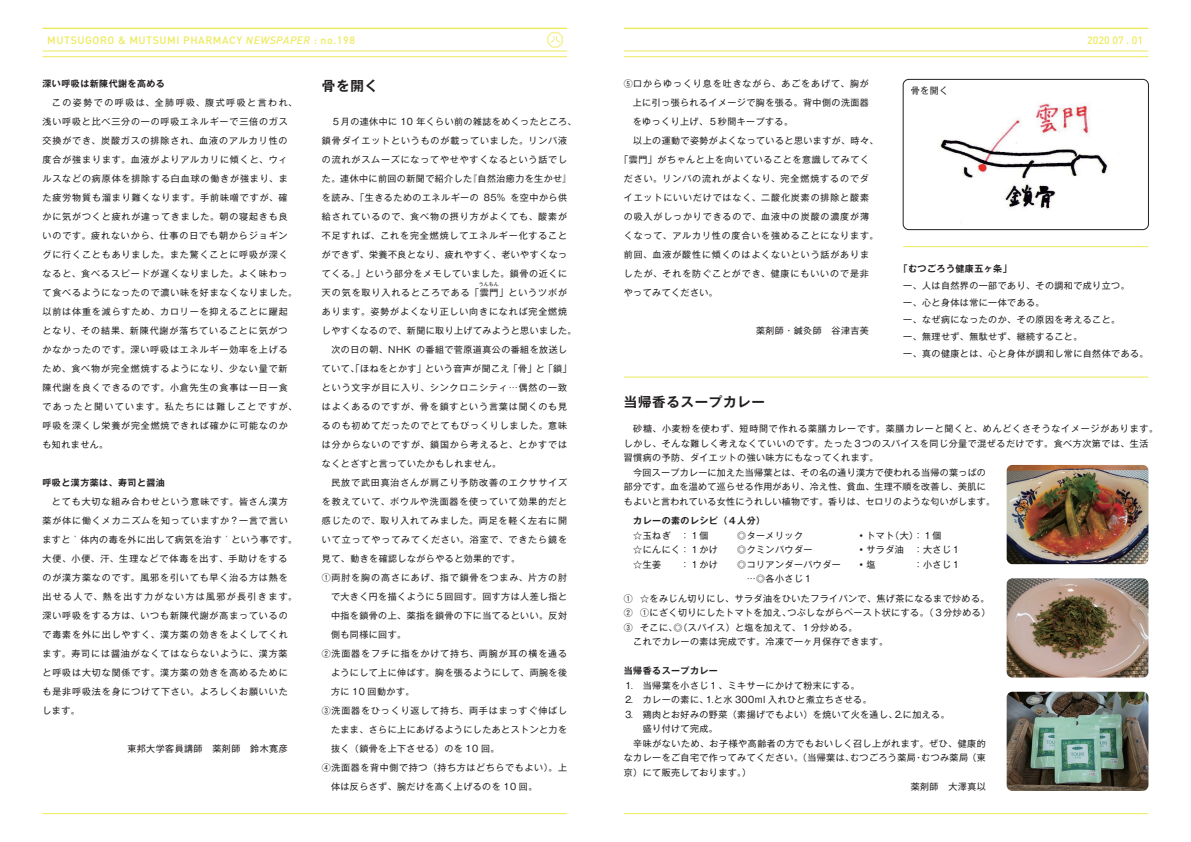
<style>
.page{position:relative;width:1191px;height:842px;background:#fff}
.page>*{position:absolute;margin:0;border:0;box-sizing:border-box;transform-origin:0 0}
.t1{font:700 13.5px "Gothic MB101 Pro De";letter-spacing:.05em;color:#231f20}
.t2{font:500 10.6px "DIN";letter-spacing:.05em;color:#edea5b}
.t3{font:9px/19px "Gothic MB101 Pro";letter-spacing:.095em;color:#231f20}
.t4{font:9px/17px "Gothic MB101 Pro";letter-spacing:.05em;color:#231f20}
.t5{font:9px "Gothic MB101 Pro";letter-spacing:.06em;color:#231f20}
.t6{font:9px "Gothic MB101 Pro";letter-spacing:.035em;color:#231f20}
.t7{font:700 9px "Gothic MB101 Pro De";letter-spacing:.05em;color:#231f20}
.t8{font:9px "Gothic MB101 Pro";letter-spacing:.03em;color:#231f20}
.t9{font:9px "Gothic MB101 Pro";letter-spacing:.075em;color:#231f20}
.t10{font:9px "Gothic MB101 Pro";letter-spacing:.07em;color:#231f20}
.t11{font:5px "Gothic MB101 Pro";color:#231f20}
.s1{font-style:italic}
</style>
<div class="page">
<img style="left:1006px;top:465px;width:142px;height:99px">
<img style="left:1006px;top:578px;width:142px;height:99px">
<img style="left:1006px;top:692px;width:142px;height:99px">
<hr style="left:624px;top:377px;width:524px;height:1px;background:#edea5b">
<hr style="left:903px;top:246px;width:245px;height:1px;background:#edea5b">
<img style="left:903px;top:79px;width:245px;height:151px">
<div style="left:903px;top:79px;width:245px;height:151px;border:1px solid #231f20;border-radius:6px"></div>
<hr style="left:624px;top:28px;width:524px;height:1px;background:#edea5b">
<hr style="left:624px;top:813px;width:524px;height:1px;background:#edea5b">
<hr style="left:43px;top:813px;width:524px;height:1px;background:#edea5b">
<hr style="left:624px;top:51px;width:524px;height:1px;background:#edea5b">
<hr style="left:624px;top:56px;width:524px;height:1px;background:#edea5b">
<hr style="left:43px;top:28px;width:524px;height:1px;background:#edea5b">
<hr style="left:43px;top:51px;width:524px;height:1px;background:#edea5b">
<hr style="left:43px;top:56px;width:524px;height:1px;background:#edea5b">
<svg style="left:547px;top:32px;width:16px;height:15px"></svg>
<p class="t2" style="left:47px;top:33px;width:309px">MUTSUGORO &amp; MUTSUMI PHARMACY <span class="s1">NEWSPAPER</span> : no.198</p>
<p class="t2" style="left:1087px;top:33px;width:57px">2020 07 . 01</p>
<p class="t7" style="left:43px;top:76px;width:124px">深い呼吸は新陳代謝を高める</p>
<p class="t3" style="left:43px;top:92px;width:256px">　この姿勢での呼吸は、全肺呼吸、腹式呼吸と言われ、浅い呼吸と比べ三分の一の呼吸エネルギーで三倍のガス交換ができ、炭酸ガスの排除され、血液のアルカリ性の度合が強まります。血液がよりアルカリに傾くと、ウィルスなどの病原体を排除する白血球の働きが強まり、また疲労物質も溜まり難くなります。手前味噌ですが、確かに気がつくと疲れが違ってきました。朝の寝起きも良いのです。疲れないから、仕事の日でも朝からジョギングに行くこともありました。また驚くことに呼吸が深くなると、食べるスピードが遅くなりました。よく味わって食べるようになったので濃い味を好まなくなりました。以前は体重を減らすため、カロリーを抑えることに躍起となり、その結果、新陳代謝が落ちていることに気がつかなかったのです。深い呼吸はエネルギー効率を上げるため、食べ物が完全燃焼するようになり、少ない量で新陳代謝を良くできるのです。小倉先生の食事は一日一食であったと聞いています。私たちには難しことですが、呼吸を深くし栄養が完全燃焼できれば確かに可能なのかも知れません。</p>
<p class="t7" style="left:43px;top:475px;width:124px">呼吸と漢方薬は、寿司と醤油</p>
<p class="t3" style="left:43px;top:491px;width:256px">　とても大切な組み合わせという意味です。皆さん漢方薬が体に働くメカニズムを知っていますか？一言で言いますと｀体内の毒を外に出して病気を治す´という事です。大便、小便、汗、生理などで体毒を出す、手助けをするのが漢方薬なのです。風邪を引いても早く治る方は熱を出せる人で、熱を出す力がない方は風邪が長引きます。深い呼吸をする方は、いつも新陳代謝が高まっているので毒素を外に出しやすく、漢方薬の効きをよくしてくれます。寿司には醤油がなくてはならないように、漢方薬と呼吸は大切な関係です。漢方薬の効きを高めるためにも是非呼吸法を身につけて下さい。よろしくお願いいたします。</p>
<p class="t4" style="left:127px;top:739px;width:162px">東邦大学客員講師　薬剤師　鈴木寛彦</p>
<h1 class="t1" style="left:322px;top:75px;width:58px">骨を開く</h1>
<p class="t3" style="left:322px;top:111px;width:256px">　５月の連休中に 10 年くらい前の雑誌をめくったところ、鎖骨ダイエットというものが載っていました。リンパ液の流れがスムーズになってやせやすくなるという話でした。連休中に前回の新聞で紹介した『自然治癒力を生かせ』を読み、「生きるためのエネルギーの 85% を空中から供給されているので、食べ物の摂り方がよくても、酸素が不足すれば、これを完全燃焼してエネルギー化することができず、栄養不良となり、疲れやすく、老いやすくなってくる。」という部分をメモしていました。鎖骨の近くに天の気を取り入れるところである「雲門」というツボがあります。姿勢がよくなり正しい向きになれば完全燃焼しやすくなるので、新聞に取り上げてみようと思いました。　次の日の朝、NHK の番組で菅原道真公の番組を放送していて、「ほねをとかす」という音声が聞こえ「骨」と「鎖」という文字が目に入り、シンクロニシティ…偶然の一致はよくあるのですが、骨を鎖すという言葉は聞くのも見るのも初めてだったのでとてもびっくりしました。意味は分からないのですが、鎖国から考えると、とかすではなくとざすと言っていたかもしれません。<br>　民放で武田真治さんが肩こり予防改善のエクササイズを教えていて、ボウルや洗面器を使っていて効果的だと感じたので、取り入れてみました。両足を軽く左右に開いて立ってやってみてください。浴室で、できたら鏡を見て、動きを確認しながらやると効果的です。<br>①両肘を胸の高さにあげ、指で鎖骨をつまみ、片方の肘</p>
<p class="t4" style="left:331px;top:587px;width:237px">で大きく円を描くように５回回す。回す方は人差し指と</p>
<p class="t4" style="left:331px;top:606px;width:237px">中指を鎖骨の上、薬指を鎖骨の下に当てるといい。反対</p>
<p class="t4" style="left:331px;top:625px;width:77px">側も同様に回す。</p>
<p class="t3" style="left:322px;top:643px;width:247px">②洗面器をフチに指をかけて持ち、両腕が耳の横を通る</p>
<p class="t4" style="left:331px;top:663px;width:237px">ようにして上に伸ばす。胸を張るようにして、両腕を後</p>
<p class="t3" style="left:331px;top:681px;width:85px">方に 10 回動かす。</p>
<p class="t3" style="left:322px;top:700px;width:247px">③洗面器をひっくり返して持ち、両手はまっすぐ伸ばし</p>
<p class="t4" style="left:331px;top:720px;width:237px">たまま、さらに上にあげるようにしたあとストンと力を</p>
<p class="t4" style="left:331px;top:739px;width:170px">抜く（鎖骨を上下させる）のを 10 回。</p>
<p class="t9" style="left:322px;top:760px;width:247px">④洗面器を背中側で持つ（持ち方はどちらでもよい）。上</p>
<p class="t4" style="left:331px;top:777px;width:208px">体は反らさず、腕だけを高く上げるのを 10 回。</p>
<p class="t11" style="left:479px;top:280px;width:21px">うんもん</p>
<p class="t3" style="left:624px;top:73px;width:247px">⑤口からゆっくり息を吐きながら、あごをあげて、胸が</p>
<p class="t4" style="left:633px;top:93px;width:237px">上に引っ張られるイメージで胸を張る。背中側の洗面器</p>
<p class="t4" style="left:633px;top:112px;width:162px">をゆっくり上げ、５秒間キープする。</p>
<p class="t4" style="left:624px;top:131px;width:256px">　以上の運動で姿勢がよくなっていると思いますが、時々、</p>
<p class="t10" style="left:619px;top:152px;width:251px">「雲門」がちゃんと上を向いていることを意識してみてく</p>
<p class="t3" style="left:624px;top:168px;width:246px">ださい。リンパの流れがよくなり、完全燃焼するのでダ</p>
<p class="t3" style="left:624px;top:187px;width:247px">イエットにいいだけではなく、二酸化炭素の排除と酸素</p>
<p class="t3" style="left:624px;top:206px;width:247px">の吸入がしっかりできるので、血液中の炭酸の濃度が薄</p>
<p class="t3" style="left:624px;top:225px;width:256px">くなって、アルカリ性の度合いを強めることになります。</p>
<p class="t3" style="left:624px;top:244px;width:247px">前回、血液が酸性に傾くのはよくないという話がありま</p>
<p class="t3" style="left:624px;top:263px;width:246px">したが、それを防ぐことができ、健康にもいいので是非</p>
<p class="t4" style="left:624px;top:283px;width:96px">やってみてください。</p>
<p class="t4" style="left:756px;top:321px;width:114px">薬剤師・鍼灸師　谷津吉美</p>
<p class="t3" style="left:910px;top:80px;width:39px">骨を開く</p>
<p class="t7" style="left:898px;top:261px;width:114px">「むつごろう健康五ヶ条」</p>
<p class="t4" style="left:903px;top:275px;width:247px">一、人は自然界の一部であり、その調和で成り立つ。<br>一、心と身体は常に一体である。<br>一、なぜ病になったのか、その原因を考えること。<br>一、無理せず、無駄せず、継続すること。<br>一、真の健康とは、心と身体が調和し常に自然体である。</p>
<h1 class="t1" style="left:624px;top:391px;width:143px">当帰香るスープカレー</h1>
<p class="t3" style="left:624px;top:418px;width:535px">　砂糖、小麦粉を使わず、短時間で作れる薬膳カレーです。薬膳カレーと聞くと、めんどくさそうなイメージがあります。</p>
<p class="t5" style="left:624px;top:436px;width:526px">しかし、そんな難しく考えなくていいのです。たった３つのスパイスを同じ分量で混ぜるだけです。食べ方次第では、生活</p>
<p class="t4" style="left:624px;top:448px;width:256px">習慣病の予防、ダイエットの強い味方にもなってくれます。</p>
<p class="t8" style="left:633px;top:465px;width:354px">今回スープカレーに加えた当帰葉とは、その名の通り漢方で使われる当帰の葉っぱの</p>
<p class="t6" style="left:624px;top:479px;width:363px">部分です。血を温めて巡らせる作用があり、冷え性、貧血、生理不順を改善し、美肌に</p>
<p class="t6" style="left:624px;top:494px;width:373px">もよいと言われている女性にうれしい植物です。香りは、セロリのような匂いがします。</p>
<p class="t7" style="left:624px;top:513px;width:143px">　カレーの素のレシピ（４人分）</p>
<p class="t3" style="left:624px;top:524px;width:86px">　☆玉ねぎ　：１個</p>
<p class="t3" style="left:737px;top:524px;width:67px">◎ターメリック</p>
<p class="t3" style="left:857px;top:524px;width:86px">・トマト（大）：１個</p>
<p class="t3" style="left:624px;top:539px;width:96px">　☆にんにく：１かけ</p>
<p class="t4" style="left:737px;top:540px;width:77px">◎クミンパウダー</p>
<p class="t4" style="left:857px;top:540px;width:105px">・サラダ油　：大さじ１</p>
<p class="t3" style="left:624px;top:553px;width:96px">　☆生姜　　：１かけ</p>
<p class="t4" style="left:737px;top:554px;width:105px">◎コリアンダーパウダー</p>
<p class="t3" style="left:857px;top:553px;width:105px">・塩　　　　：小さじ１</p>
<p class="t4" style="left:624px;top:568px;width:367px;line-height:19.5px;text-indent:113px">　…◎各小さじ１<br>① ☆をみじん切りにし、サラダ油をひいたフライパンで、焦げ茶になるまで炒める。</p>
<p class="t4" style="left:624px;top:604px;width:368px;line-height:14.5px">② ①にざく切りにしたトマトを加え、つぶしながらペースト状にする。（３分炒める）<br>③ そこに、◎（スパイス）と塩を加えて、１分炒める。<br>　これでカレーの素は完成です。冷凍で一ヶ月保存できます。</p>
<p class="t7" style="left:624px;top:663px;width:96px">当帰香るスープカレー</p>
<p class="t4" style="left:624px;top:675px;width:237px">⒈　当帰葉を小さじ１、ミキサーにかけて粉末にする。</p>
<p class="t4" style="left:624px;top:690px;width:249px">⒉　カレーの素に、⒈と水 300ml 入れひと煮立ちさせる。</p>
<p class="t4" style="left:624px;top:704px;width:327px">⒊　鶏肉とお好みの野菜（素揚げでもよい）を焼いて火を通し、⒉に加える。</p>
<p class="t4" style="left:624px;top:719px;width:96px">　　盛り付けて完成。</p>
<p class="t5" style="left:624px;top:736px;width:363px">　辛味がないため、お子様や高齢者の方でもおいしく召し上がれます。ぜひ、健康的</p>
<p class="t4" style="left:624px;top:748px;width:363px">なカレーをご自宅で作ってみてください。（当帰葉は、むつごろう薬局・むつみ薬局（東</p>
<p class="t4" style="left:624px;top:762px;width:129px">京）にて販売しております。）</p>
<p class="t3" style="left:910px;top:776px;width:77px">薬剤師　大澤真以</p>
</div>
